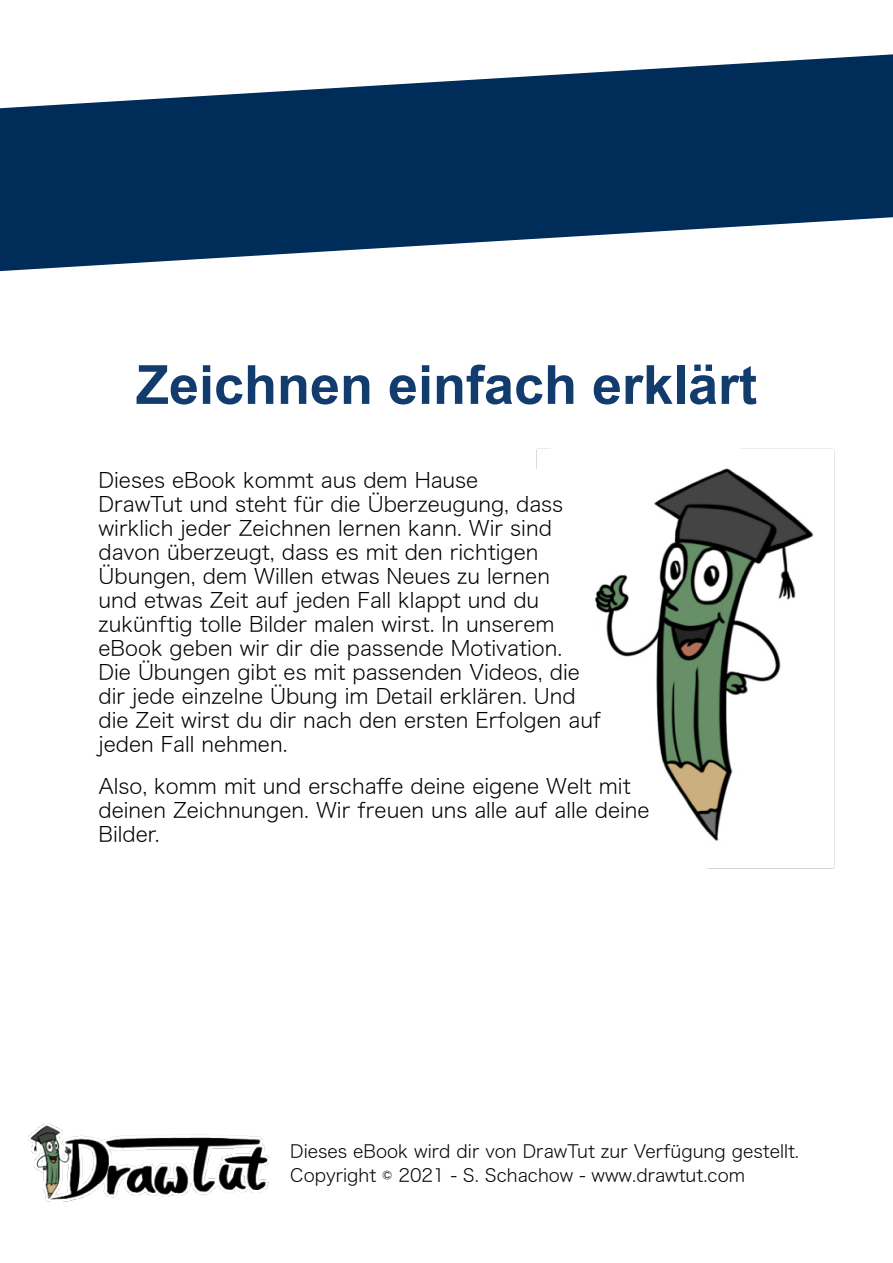
<style>
.page{position:relative;width:893px;height:1263px;background:#fff}
.page>*{position:absolute;margin:0;border:0;box-sizing:border-box;transform-origin:0 0}
.t1{font:700 54px "Arial";color:#123b6e}
.t2{font:21px/24px "Hiragino Sans W2";color:#000}
.t3{font:18px/24px "Hiragino Sans W2";color:#000}
</style>
<div class="page">
<img style="left:28px;top:1124px;width:242px;height:78px">
<svg style="left:0;top:54px;width:893px;height:218px;fill:#002c59"></svg>
<img style="left:536px;top:449px;width:278px;height:392px">
<h1 class="t1" style="left:136px;top:365px;width:623px">Zeichnen einfach erklärt</h1>
<p class="t2" style="left:99px;top:468px;width:504px">Dieses eBook kommt aus dem Hause<br>DrawTut und steht für die Überzeugung, dass wirklich jeder Zeichnen lernen kann. Wir sind davon überzeugt, dass es mit den richtigen Übungen, dem Willen etwas Neues zu lernen<br>und etwas Zeit auf jeden Fall klappt und du zukünftig tolle Bilder malen wirst. In unserem eBook geben wir dir die passende Motivation.<br>Die Übungen gibt es mit passenden Videos, die dir jede einzelne Übung im Detail erklären. Und die Zeit wirst du dir nach den ersten Erfolgen auf jeden Fall nehmen.</p>
<p class="t2" style="left:99px;top:774px;width:553px">Also, komm mit und erschaffe deine eigene Welt mit deinen Zeichnungen. Wir freuen uns alle auf alle deine<br>Bilder.</p>
<p class="t3" style="left:290px;top:1139px;width:510px">Dieses eBook wird dir von DrawTut zur Verfügung gestellt.<br>Copyright © 2021 - S. Schachow - www.drawtut.com</p>
</div>
